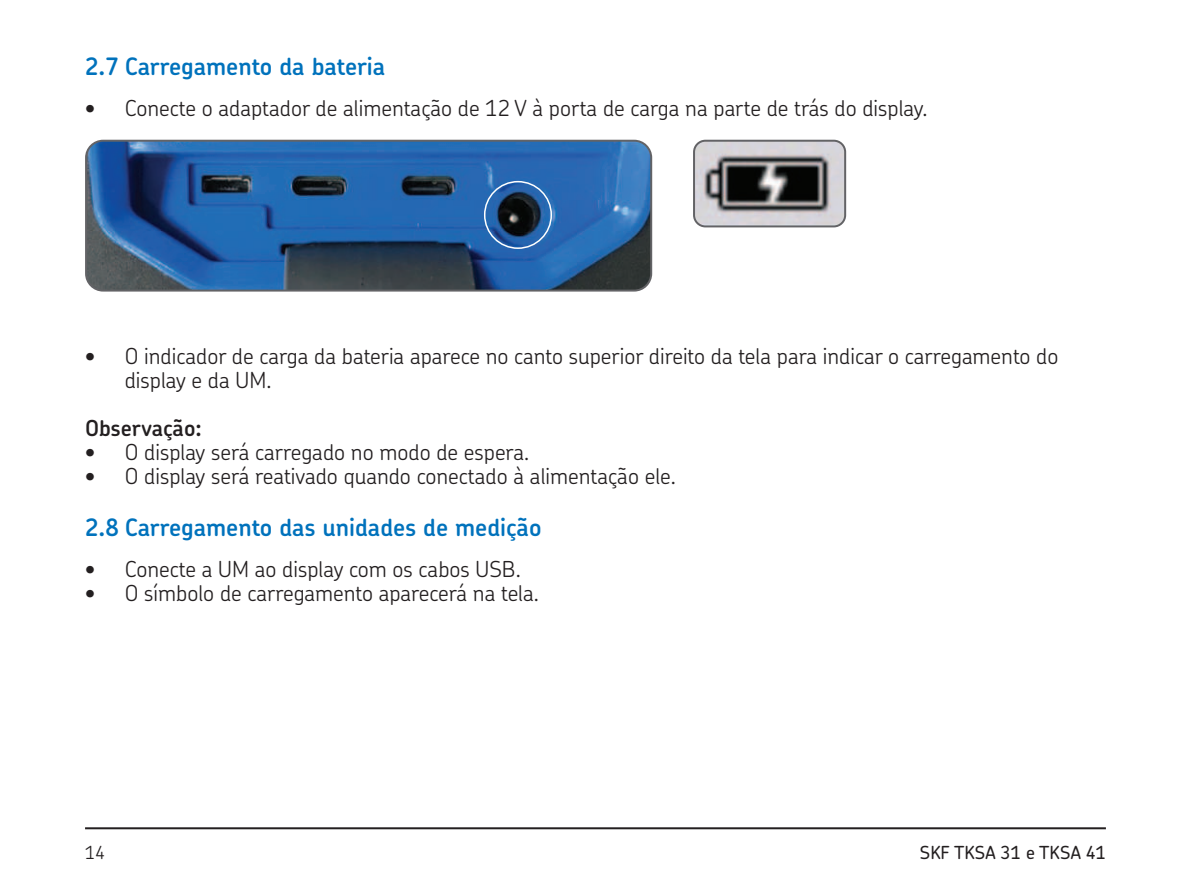
<style>
.page{position:relative;width:1191px;height:893px;background:#fff}
.page>*{position:absolute;margin:0;border:0;box-sizing:border-box;transform-origin:0 0}
.t1{font:600 24px "SKF Chevin OT";color:#0072bc}
.t2{font:300 22px/24px "SKF Chevin OT";color:#231f20}
.t3{font:600 22px "SKF Chevin OT";color:#231f20}
.t4{font:500 18px "SKF Chevin OT";color:#231f20}
.t5{font:300 18px "SKF Chevin OT";color:#231f20}
</style>
<div class="page">
<hr style="left:85px;top:827px;width:1021px;height:2px;background:#231f20">
<img style="left:88px;top:141px;width:563px;height:148px">
<div style="left:85px;top:140px;width:567px;height:152px;border:2px solid #636366;border-radius:17px"></div>
<div style="left:484px;top:181px;width:68px;height:68px;border:2px solid #fff;border-radius:50%"></div>
<img style="left:694px;top:141px;width:151px;height:85px">
<div style="left:693px;top:140px;width:153px;height:87px;border:2px solid #636366;border-radius:11px"></div>
<p class="t1" style="left:85px;top:51px;width:302px">2.7 Carregamento da bateria</p>
<p class="t2" style="left:85px;top:95px;width:844px">• Conecte o adaptador de alimentação de 12 V à porta de carga na parte de trás do display.</p>
<p class="t2" style="left:125px;top:343px;width:935px;text-indent:-40px">• O indicador de carga da bateria aparece no canto superior direito da tela para indicar o carregamento do display e da UM.</p>
<p class="t3" style="left:85px;top:414px;width:118px">Observação:</p>
<p class="t2" style="left:85px;top:439px;width:445px">• O display será carregado no modo de espera.</p>
<p class="t2" style="left:85px;top:463px;width:592px">• O display será reativado quando conectado à alimentação ele.</p>
<p class="t1" style="left:85px;top:512px;width:458px">2.8 Carregamento das unidades de medição</p>
<p class="t2" style="left:85px;top:556px;width:437px">• Conecte a UM ao display com os cabos USB.</p>
<p class="t2" style="left:85px;top:580px;width:455px">• O símbolo de carregamento aparecerá na tela.</p>
<p class="t5" style="left:85px;top:841px;width:22px">14</p>
<p class="t4" style="left:920px;top:842px;width:187px">SKF TKSA 31 e TKSA 41</p>
</div>
